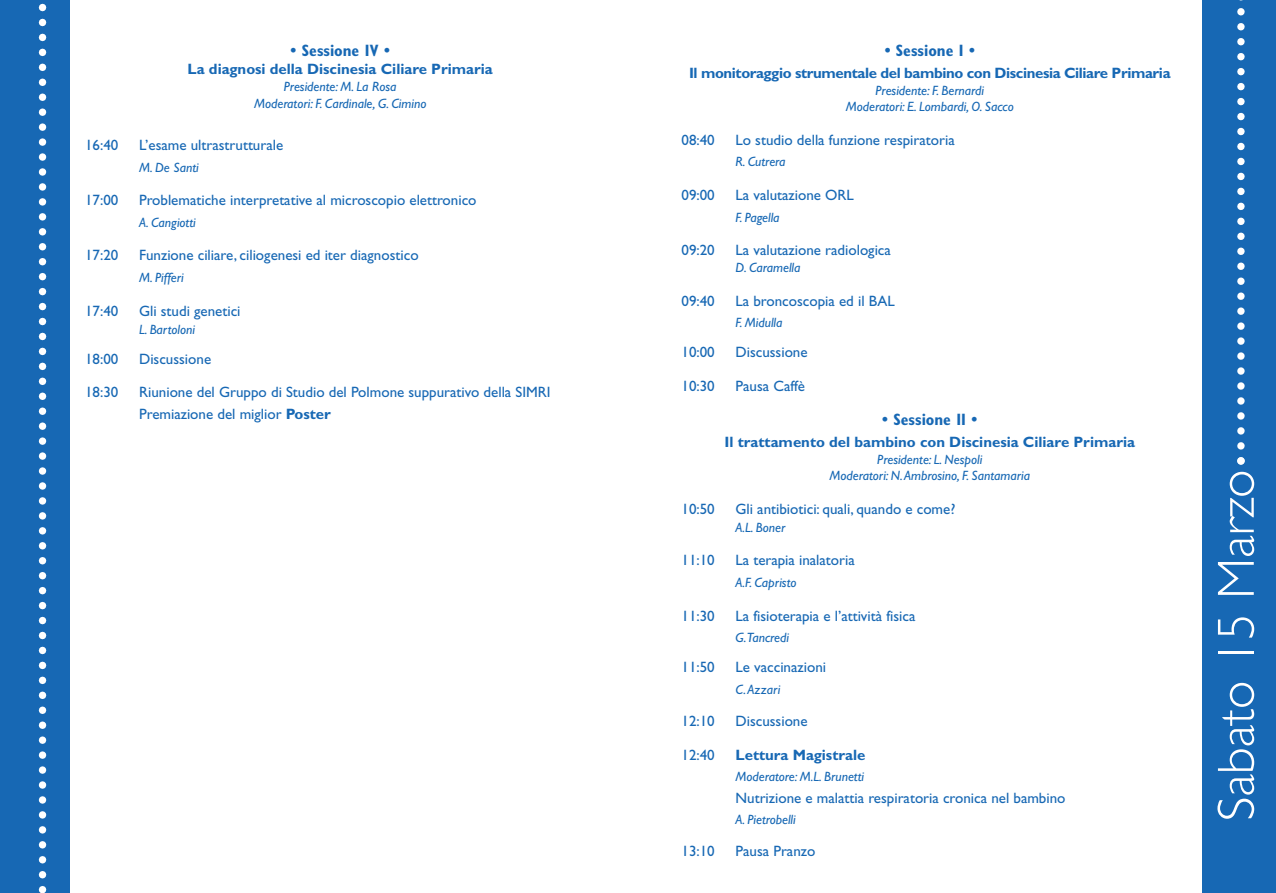
<style>
.page{position:relative;width:1276px;height:893px;background:#fff}
.page>*{position:absolute;margin:0;border:0;box-sizing:border-box;transform-origin:0 0}
.t1{font:300 52.5px "Gill Sans";color:#fff}
.t2{font:700 condensed 16.5px "Gill Sans";color:#1768b4}
.t3{font:15px/21.6px "Gill Sans";color:#1768b4}
.t4{font:700 15px "Gill Sans";color:#1768b4}
.t5{font:700 15px "Gill Sans";letter-spacing:-.025em;color:#1768b4}
.t6{font:italic 13.5px/16.2px "Gill Sans";color:#1768b4;text-align:center}
.s1{font-weight:700}
</style>
<div class="page">
<div style="left:1202px;top:0;width:74px;height:893px;background:#1768b4"></div>
<svg style="left:1237px;top:0;width:7px;height:465px"></svg>
<div style="left:0;top:0;width:70px;height:893px;background:#1768b4"></div>
<svg style="left:39px;top:3px;width:7px;height:890px"></svg>
<p class="t2" style="left:291px;top:45px;width:101px">• Sessione IV •</p>
<p class="t4" style="left:188px;top:64px;width:307px">La diagnosi della Discinesia Ciliare Primaria</p>
<p class="t6" style="left:254px;top:80px;width:174px">Presidente: M. La Rosa<br>Moderatori: F. Cardinale, G. Cimino</p>
<p class="t3" style="left:85px;top:136px;width:35px">16:40</p>
<p class="t3" style="left:139px;top:136px;width:146px">L’esame ultrastrutturale</p>
<p class="t6" style="left:139px;top:160px;width:61px">M. De Santi</p>
<p class="t3" style="left:85px;top:191px;width:35px">17:00</p>
<p class="t3" style="left:139px;top:191px;width:339px">Problematiche interpretative al microscopio elettronico</p>
<p class="t6" style="left:139px;top:215px;width:58px">A. Cangiotti</p>
<p class="t3" style="left:85px;top:246px;width:35px">17:20</p>
<p class="t3" style="left:139px;top:246px;width:281px">Funzione ciliare, ciliogenesi ed iter diagnostico</p>
<p class="t6" style="left:139px;top:271px;width:46px">M. Pifferi</p>
<p class="t3" style="left:85px;top:301px;width:35px">17:40</p>
<p class="t3" style="left:139px;top:301px;width:103px">Gli studi genetici</p>
<p class="t6" style="left:139px;top:322px;width:57px">L. Bartoloni</p>
<p class="t3" style="left:85px;top:349px;width:35px">18:00</p>
<p class="t3" style="left:139px;top:349px;width:74px">Discussione</p>
<p class="t3" style="left:85px;top:383px;width:35px">18:30</p>
<p class="t3" style="left:139px;top:383px;width:413px">Riunione del Gruppo di Studio del Polmone suppurativo della SIMRI<br>Premiazione del miglior <span class="s1">Poster</span></p>
<p class="t2" style="left:884px;top:45px;width:92px">• Sessione I •</p>
<p class="t5" style="left:689px;top:67px;width:483px">Il monitoraggio strumentale del bambino con Discinesia Ciliare Primaria</p>
<p class="t6" style="left:846px;top:84px;width:169px">Presidente: F. Bernardi<br>Moderatori: E. Lombardi, O. Sacco</p>
<p class="t3" style="left:681px;top:130px;width:35px">08:40</p>
<p class="t3" style="left:735px;top:130px;width:221px">Lo studio della funzione respiratoria</p>
<p class="t6" style="left:735px;top:155px;width:52px">R. Cutrera</p>
<p class="t3" style="left:681px;top:186px;width:35px">09:00</p>
<p class="t3" style="left:735px;top:186px;width:120px">La valutazione ORL</p>
<p class="t6" style="left:735px;top:210px;width:46px">F. Pagella</p>
<p class="t3" style="left:681px;top:241px;width:35px">09:20</p>
<p class="t3" style="left:735px;top:241px;width:157px">La valutazione radiologica</p>
<p class="t6" style="left:735px;top:261px;width:66px">D. Caramella</p>
<p class="t3" style="left:681px;top:291px;width:35px">09:40</p>
<p class="t3" style="left:735px;top:291px;width:161px">La broncoscopia ed il BAL</p>
<p class="t6" style="left:735px;top:316px;width:48px">F. Midulla</p>
<p class="t3" style="left:681px;top:343px;width:35px">10:00</p>
<p class="t3" style="left:735px;top:343px;width:74px">Discussione</p>
<p class="t3" style="left:681px;top:377px;width:35px">10:30</p>
<p class="t3" style="left:735px;top:377px;width:71px">Pausa Caffè</p>
<p class="t2" style="left:882px;top:414px;width:97px">• Sessione II •</p>
<p class="t4" style="left:724px;top:436px;width:412px">Il trattamento del bambino con Discinesia Ciliare Primaria</p>
<p class="t6" style="left:829px;top:453px;width:202px">Presidente: L. Nespoli<br>Moderatori: N.Ambrosino, F. Santamaria</p>
<p class="t3" style="left:681px;top:499px;width:35px">10:50</p>
<p class="t3" style="left:735px;top:499px;width:221px">Gli antibiotici: quali, quando e come?</p>
<p class="t6" style="left:735px;top:520px;width:51px">A.L. Boner</p>
<p class="t3" style="left:681px;top:551px;width:35px">11:10</p>
<p class="t3" style="left:735px;top:551px;width:121px">La terapia inalatoria</p>
<p class="t6" style="left:735px;top:576px;width:63px">A.F. Capristo</p>
<p class="t3" style="left:681px;top:606px;width:35px">11:30</p>
<p class="t3" style="left:735px;top:606px;width:181px">La fisioterapia e l’attività fisica</p>
<p class="t6" style="left:735px;top:631px;width:55px">G.Tancredi</p>
<p class="t3" style="left:681px;top:658px;width:35px">11:50</p>
<p class="t3" style="left:735px;top:658px;width:92px">Le vaccinazioni</p>
<p class="t6" style="left:735px;top:682px;width:46px">C.Azzari</p>
<p class="t3" style="left:681px;top:712px;width:35px">12:10</p>
<p class="t3" style="left:735px;top:712px;width:74px">Discussione</p>
<p class="t3" style="left:681px;top:745px;width:35px">12:40</p>
<p class="t4" style="left:735px;top:749px;width:131px">Lettura Magistrale</p>
<p class="t6" style="left:735px;top:770px;width:130px">Moderatore: M.L. Brunetti</p>
<p class="t3" style="left:735px;top:788px;width:331px">Nutrizione e malattia respiratoria cronica nel bambino</p>
<p class="t6" style="left:735px;top:813px;width:62px">A. Pietrobelli</p>
<p class="t3" style="left:681px;top:841px;width:35px">13:10</p>
<p class="t3" style="left:735px;top:841px;width:81px">Pausa Pranzo</p>
<h1 class="t1" style="left:1205px;top:821px;width:353px;rotate:-90deg">Sabato 15 Marzo</h1>
</div>
